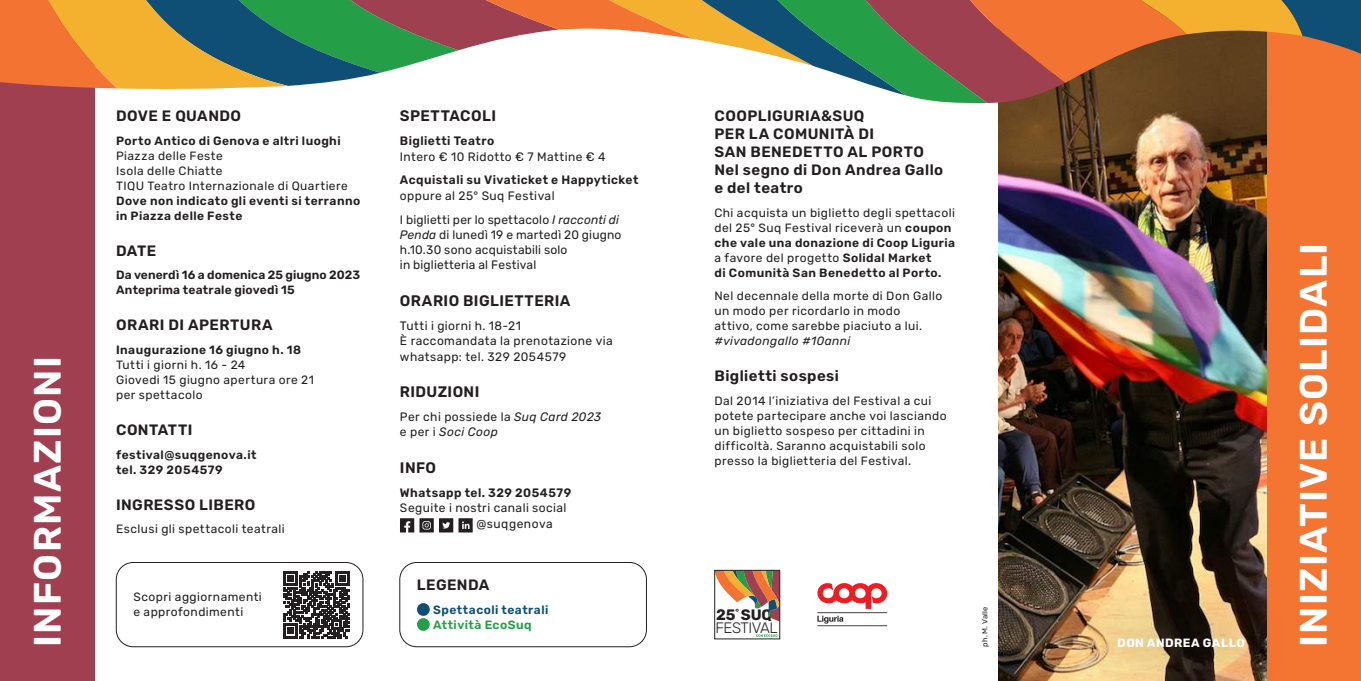
<style>
.page{position:relative;width:1361px;height:681px;background:#fff}
.page>*{position:absolute;margin:0;border:0;box-sizing:border-box;transform-origin:0 0}
.t1{font:600 38.25px "Rubik";letter-spacing:.035em;color:#fff}
.t2{font:600 15.3px "Rubik";letter-spacing:.025em;color:#231f20}
.t3{font:300 15.15px/12.8px "Rubik";letter-spacing:-.035em;color:#231f20}
.t4{font:600 15px/18px "Rubik";letter-spacing:.03em;color:#231f20}
.t5{font:12.15px/15.3px "Rubik";letter-spacing:.035em;color:#231f20}
.t6{font:12.15px/15.3px "Rubik";letter-spacing:.015em;color:#231f20}
.t7{font:600 12.15px "Rubik";letter-spacing:.035em;color:#231f20}
.t8{font:12px/15px "Rubik";letter-spacing:.035em;color:#231f20}
.t9{font:600 12px/15px "Rubik";letter-spacing:.035em;color:#231f20}
.t10{font:600 12px/15px "Rubik";letter-spacing:.015em;color:#231f20}
.t11{font:italic 12px "Rubik";letter-spacing:.035em;color:#231f20}
.t12{font:600 12px "Rubik";letter-spacing:.04em;color:#104f75}
.t13{font:600 12px "Rubik";letter-spacing:.04em;color:#249f48}
.t14{font:700 12px "Rubik";letter-spacing:.04em;color:#fff}
.t15{font:7.5px "Rubik";letter-spacing:.025em;color:#231f20}
.s1{font-style:italic}
.s2{font-weight:600}
.s3{font-weight:700}
</style>
<div class="page">
<div style="left:0;top:0;width:95px;height:680px;background:#9f3f50"></div>
<div style="left:1266px;top:0;width:95px;height:680px;background:#f37531"></div>
<svg style="left:400px;top:518px;width:73px;height:14px"></svg>
<div style="left:417px;top:603px;width:13px;height:12px;background:#104f75;border-radius:50%"></div>
<div style="left:417px;top:618px;width:13px;height:12px;background:#249f48;border-radius:50%"></div>
<div style="left:399px;top:562px;width:247px;height:84px;border:1px solid #231f20;border-radius:17px"></div>
<div style="left:116px;top:562px;width:247px;height:84px;border:1px solid #231f20;border-radius:17px"></div>
<svg style="left:283px;top:571px;width:67px;height:66px"></svg>
<img style="left:998px;top:129px;width:268px;height:551px">
<svg style="left:817px;top:583px;width:70px;height:43px"></svg>
<svg style="left:756px;top:634px;width:21px;height:2px"></svg>
<svg style="left:716px;top:572px;width:62px;height:49px"></svg>
<div style="left:714px;top:570px;width:66px;height:68px;border:1px solid #231f20"></div>
<svg style="left:1076px;top:591px;width:191px;height:89px;background:#9a7f57"></svg>
<svg style="left:0;top:0;width:1361px;height:129px"></svg>
<h1 class="t1" style="left:26px;top:646px;width:292px;rotate:-90deg">INFORMAZIONI</h1>
<p class="t4" style="left:116px;top:107px;width:126px">DOVE E QUANDO</p>
<p class="t9" style="left:116px;top:133px;width:226px">Porto Antico di Genova e altri luoghi</p>
<p class="t8" style="left:116px;top:148px;width:233px">Piazza delle Feste<br>Isola delle Chiatte<br>TIQU Teatro Internazionale di Quartiere</p>
<p class="t9" style="left:116px;top:193px;width:246px">Dove non indicato gli eventi si terranno in Piazza delle Feste</p>
<p class="t4" style="left:116px;top:242px;width:42px">DATE</p>
<p class="t10" style="left:116px;top:268px;width:246px">Da venerdì 16 a domenica 25 giugno 2023<br>Anteprima teatrale giovedì 15</p>
<p class="t4" style="left:116px;top:316px;width:158px">ORARI DI APERTURA</p>
<p class="t9" style="left:116px;top:342px;width:186px">Inaugurazione 16 giugno h. 18</p>
<p class="t8" style="left:116px;top:357px;width:199px">Tutti i giorni h. 16 - 24<br>Giovedi 15 giugno apertura ore 21 per spettacolo</p>
<p class="t4" style="left:116px;top:421px;width:78px">CONTATTI</p>
<p class="t9" style="left:116px;top:447px;width:142px">festival@suqgenova.it tel. 329 2054579</p>
<p class="t4" style="left:116px;top:495px;width:141px">INGRESSO LIBERO</p>
<p class="t8" style="left:116px;top:521px;width:170px">Esclusi gli spettacoli teatrali</p>
<p class="t8" style="left:133px;top:589px;width:130px">Scopri aggiornamenti e approfondimenti</p>
<p class="t2" style="left:400px;top:107px;width:98px">SPETTACOLI</p>
<p class="t7" style="left:400px;top:134px;width:96px">Biglietti Teatro</p>
<p class="t5" style="left:400px;top:149px;width:207px">Intero € 10 Ridotto € 7 Mattine € 4</p>
<p class="t7" style="left:400px;top:173px;width:240px">Acquistali su Vivaticket e Happyticket</p>
<p class="t5" style="left:400px;top:184px;width:221px;line-height:23.9px">oppure al 25° Suq Festival<br>I biglietti per lo spettacolo <span class="s1">I racconti di</span></p>
<p class="t6" style="left:400px;top:227px;width:223px"><span class="s1">Penda</span> di lunedì 19 e martedì 20 giugno h.10.30 sono acquistabili solo<br>in biglietteria al Festival</p>
<p class="t2" style="left:400px;top:292px;width:172px">ORARIO BIGLIETTERIA</p>
<p class="t5" style="left:400px;top:318px;width:214px">Tutti i giorni h. 18-21<br>È raccomandata la prenotazione via whatsapp: tel. 329 2054579</p>
<p class="t2" style="left:400px;top:383px;width:81px">RIDUZIONI</p>
<p class="t5" style="left:400px;top:409px;width:203px">Per chi possiede la <span class="s1">Suq Card 2023 </span>e per i <span class="s1">Soci Coop</span></p>
<p class="t2" style="left:400px;top:459px;width:38px">INFO</p>
<p class="t7" style="left:400px;top:486px;width:173px">Whatsapp tel. 329 2054579</p>
<p class="t5" style="left:476px;top:500px;width:92px;text-indent:-76px">Seguite i nostri canali social @suqgenova</p>
<p class="t4" style="left:417px;top:576px;width:74px">LEGENDA</p>
<p class="t12" style="left:433px;top:602px;width:117px">Spettacoli teatrali</p>
<p class="t13" style="left:433px;top:617px;width:100px">Attività EcoSuq</p>
<p class="t4" style="left:714px;top:107px;width:230px">COOPLIGURIA&amp;SUQ<br>PER LA COMUNITÀ DI<br>SAN BENEDETTO AL PORTO<br>Nel segno di Don Andrea Gallo e del teatro</p>
<p class="t8" style="left:714px;top:205px;width:242px">Chi acquista un biglietto degli spettacoli del 25° Suq Festival riceverà un <span class="s2">coupon che vale una donazione di Coop Liguria </span>a favore del progetto <span class="s2">Solidal Market<br>di Comunità San Benedetto al Porto.</span></p>
<p class="t8" style="left:714px;top:289px;width:229px">Nel decennale della morte di Don Gallo un modo per ricordarlo in modo<br>attivo, come sarebbe piaciuto a lui.</p>
<p class="t11" style="left:714px;top:334px;width:137px">#vivadongallo #10anni</p>
<p class="t4" style="left:714px;top:367px;width:126px">Biglietti sospesi</p>
<p class="t8" style="left:714px;top:393px;width:233px">Dal 2014 l’iniziativa del Festival a cui potete partecipare anche voi lasciando un biglietto sospeso per cittadini in difficoltà. Saranno acquistabili solo presso la biglietteria del Festival.</p>
<p class="t3" style="left:715px;top:608px;width:64px"><span class="s3">25</span><sup>°</sup> <span class="s3">SUQ<br></span>FESTIVAL</p>
<p class="t15" style="left:981px;top:646px;width:42px;rotate:-90deg">ph. M. Valle</p>
<p class="t14" style="left:1117px;top:635px;width:129px">DON ANDREA GALLO</p>
<h1 class="t1" style="left:1292px;top:646px;width:405px;rotate:-90deg">INIZIATIVE SOLIDALI</h1>
</div>
